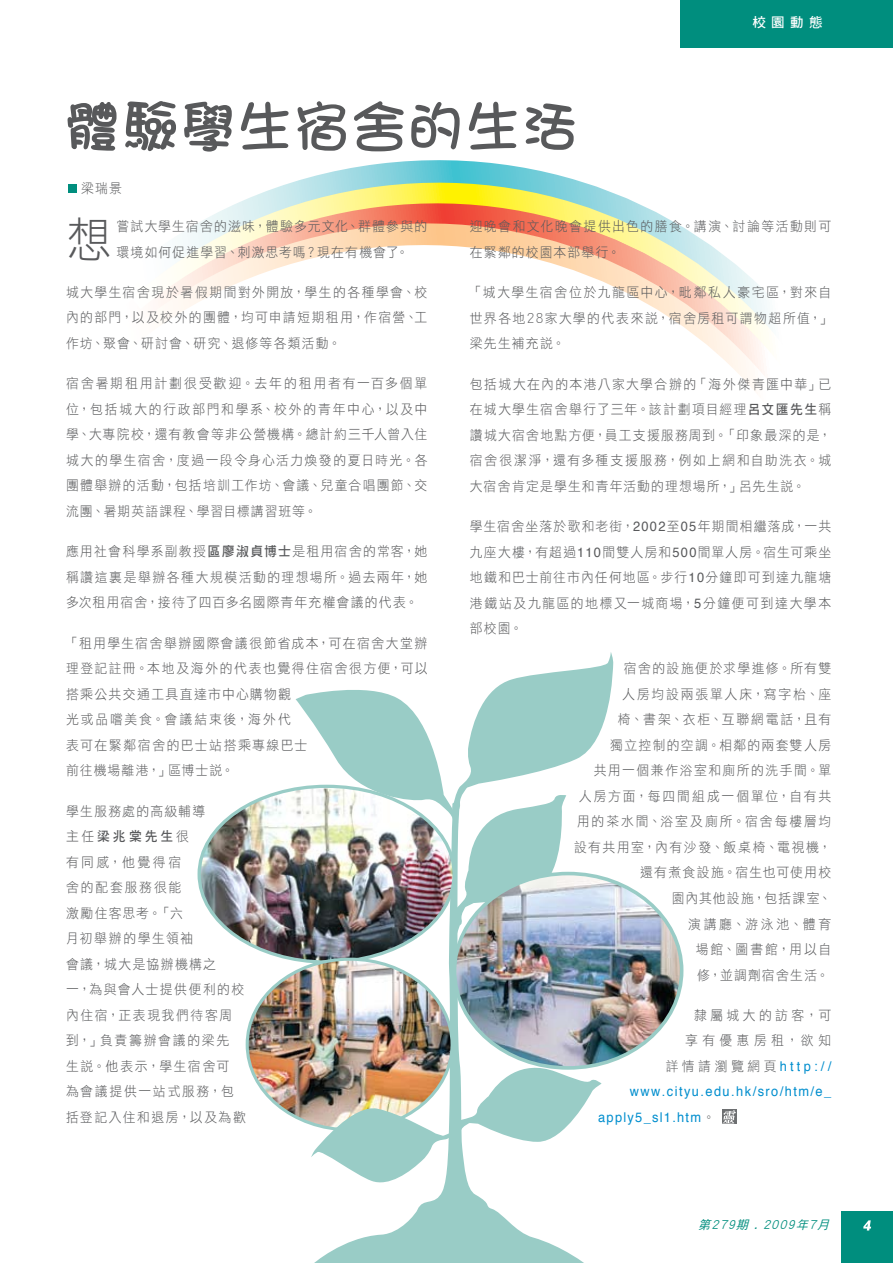
<style>
.page{position:relative;width:893px;height:1263px;background:#fff}
.page>*{position:absolute;margin:0;border:0;box-sizing:border-box;transform-origin:0 0}
.t1{font:57px "DF Girl HK W7";letter-spacing:-.005em;color:#58595b}
.t2{font:48.15px "DF Hei HK W3";color:#58595b;scale:.95 1}
.t3{font:13.5px/25.5px "DF Hei HK W3";letter-spacing:.11em;color:#58595b;text-align:justify;scale:.95 1}
.t4{font:13.5px/25.5px "Helvetica";letter-spacing:.115em;color:#008ece;scale:.95 1}
.t5{font:13.5px/25.5px "DF Hei HK W3";letter-spacing:.275em;color:#58595b;text-align:right;scale:.95 1}
.t6{font:13.5px "DF Hei HK W3";letter-spacing:.09em;color:#58595b;scale:.95 1}
.t7{font:13.5px "DF Hei HK W7";letter-spacing:.235em;color:#58595b;scale:.95 1}
.t8{font:13.5px "DF Hei HK W7";color:#fff}
.t9{font:italic 12px "DF Hei HK W5";color:#008e7e}
.s1{font-family:"DF Hei HK W7"}
.s2{font-family:"DF Hei HK W3"}
.s3{font-family:"Helvetica"}
.s4{font-family:"Helvetica";color:#008ece}
.s5{font-family:"DF Hei HK W3";color:#58595b}
</style>
<div class="page">
<svg style="left:314px;top:935px;width:270px;height:328px"></svg>
<svg style="left:296px;top:652px;width:318px;height:283px"></svg>
<img style="left:200px;top:788px;width:254px;height:174px">
<img style="left:455px;top:873px;width:226px;height:193px">
<img style="left:247px;top:959px;width:205px;height:166px">
<svg style="left:157px;top:160px;width:614px;height:226px"></svg>
<svg style="left:311px;top:1059px;width:291px;height:128px"></svg>
<div style="left:842px;top:1211px;width:51px;height:52px;background:#008e7e"></div>
<svg style="left:863px;top:1220px;width:8px;height:10px"></svg>
<div style="left:680px;top:0;width:213px;height:48px;background:#008e7e"></div>
<div style="left:68px;top:184px;width:9px;height:9px;background:#008e7e"></div>
<svg style="left:722px;top:1123px;width:14px;height:1px"></svg>
<svg style="left:722px;top:1110px;width:14px;height:13px"></svg>
<h1 class="t1" style="left:64px;top:95px;width:515px">體驗學生宿舍的生活</h1>
<p class="t8" style="left:752px;top:15px;width:72px">校園動態</p>
<p class="t3" style="left:81px;top:175px;width:45px">梁瑞景</p>
<h2 class="t2" style="left:66px;top:213px;width:50px">想</h2>
<p class="t3" style="left:116px;top:213px;width:329px">嘗試大學生宿舍的滋味，體驗多元文化、群體參與的環境如何促進學習、刺激思考嗎？現在有機會了。</p>
<p class="t3" style="left:66px;top:279px;width:382px">城大學生宿舍現於暑假期間對外開放，學生的各種學會、校內的部門，以及校外的團體，均可申請短期租用，作宿營、工作坊、聚會、研討會、研究、退修等各類活動。</p>
<p class="t3" style="left:66px;top:370px;width:382px">宿舍暑期租用計劃很受歡迎。去年的租用者有一百多個單位，包括城大的行政部門和學系、校外的青年中心，以及中學、大專院校，還有教會等非公營機構。總計約三千人曾入住城大的學生宿舍，度過一段令身心活力煥發的夏日時光。各團體舉辦的活動，包括培訓工作坊、會議、兒童合唱團節、交流團、暑期英語課程、學習目標講習班等。</p>
<p class="t3" style="left:66px;top:538px;width:382px">應用社會科學系副教授<span class="s1">區廖淑貞博士</span>是租用宿舍的常客，她稱讚這裏是舉辦各種大規模活動的理想場所。過去兩年，她多次租用宿舍，接待了四百多名國際青年充權會議的代表。</p>
<p class="t3" style="left:66px;top:630px;width:382px;text-align:left">「租用學生宿舍舉辦國際會議很節省成本，可在宿舍大堂辦理登記註冊。本地及海外的代表也覺得住宿舍很方便，可以搭乘公共交通工具直達市中心購物觀<br>光或品嚐美食。會議結束後，海外代<br>表可在緊鄰宿舍的巴士站搭乘專線巴士<br>前往機場離港，」區博士說。</p>
<p class="t6" style="left:66px;top:803px;width:148px">學生服務處的高級輔導</p>
<p class="t7" style="left:66px;top:829px;width:131px"><span class="s2">主任</span>梁兆棠先生<span class="s2">很</span></p>
<p class="t3" style="left:66px;top:849px;width:191px;text-align:left">有同感，他覺得宿<br>舍的配套服務很能<br>激勵住客思考。「六<br>月初舉辦的學生領袖<br>會議，城大是協辦機構之<br>一，為與會人士提供便利的校內住宿，正表現我們待客周到，」負責籌辦會議的梁先<br>生說。他表示，學生宿舍可<br>為會議提供一站式服務，包括登記入住和退房，以及為歡</p>
<p class="t3" style="left:470px;top:214px;width:382px">迎晚會和文化晚會提供出色的膳食。講演、討論等活動則可在緊鄰的校園本部舉行。</p>
<p class="t3" style="left:470px;top:279px;width:382px">「城大學生宿舍位於九龍區中心，毗鄰私人豪宅區，對來自世界各地28家大學的代表來說，宿舍房租可謂物超所值，」梁先生補充說。</p>
<p class="t3" style="left:470px;top:371px;width:382px">包括城大在內的本港八家大學合辦的「海外傑青匯中華」已在城大學生宿舍舉行了三年。該計劃項目經理<span class="s1">呂文匯先生</span>稱讚城大宿舍地點方便，員工支援服務周到。「印象最深的是，宿舍很潔淨，還有多種支援服務，例如上網和自助洗衣。城大宿舍肯定是學生和青年活動的理想場所，」呂先生說。</p>
<p class="t3" style="left:470px;top:513px;width:382px">學生宿舍坐落於歌和老街，<span class="s3">2002</span>至<span class="s3">05</span>年期間相繼落成，一共九座大樓，有超過<span class="s3">110</span>間雙人房和<span class="s3">500</span>間單人房。宿生可乘坐地鐵和巴士前往市內任何地區。步行<span class="s3">10</span>分鐘即可到達九龍塘港鐵站及九龍區的地標又一城商場，<span class="s3">5</span>分鐘便可到達大學本部校園。</p>
<p class="t3" style="left:574px;top:656px;width:272px;text-align:right">宿舍的設施便於求學進修。所有雙<br>人房均設兩張單人床，寫字枱、座<br>椅、書架、衣柜、互聯網電話，且有<br>獨立控制的空調。相鄰的兩套雙人房<br>共用一個兼作浴室和廁所的洗手間。單<br>人房方面，每四間組成一個單位，自有共用的茶水間、浴室及廁所。宿舍每樓層均設有共用室，內有沙發、飯桌椅、電視機，還有煮食設施。宿生也可使用校<br>園內其他設施，包括課室、<br>演講廳、游泳池、體育<br>場館、圖書館，用以自<br>修，並調劑宿舍生活。</p>
<p class="t5" style="left:666px;top:1002px;width:176px">隸屬城大的訪客，可<br>享有優惠房租，欲知<br>詳情請瀏覽網頁<span class="s4">http://</span></p>
<p class="t4" style="left:598px;top:1078px;width:247px;text-indent:31px">www.cityu.edu.hk/sro/htm/e_ apply5_sl1.htm<span class="s5">。</span></p>
<p class="t9" style="left:698px;top:1218px;width:136px">第279期 . 2009年7月</p>
</div>
